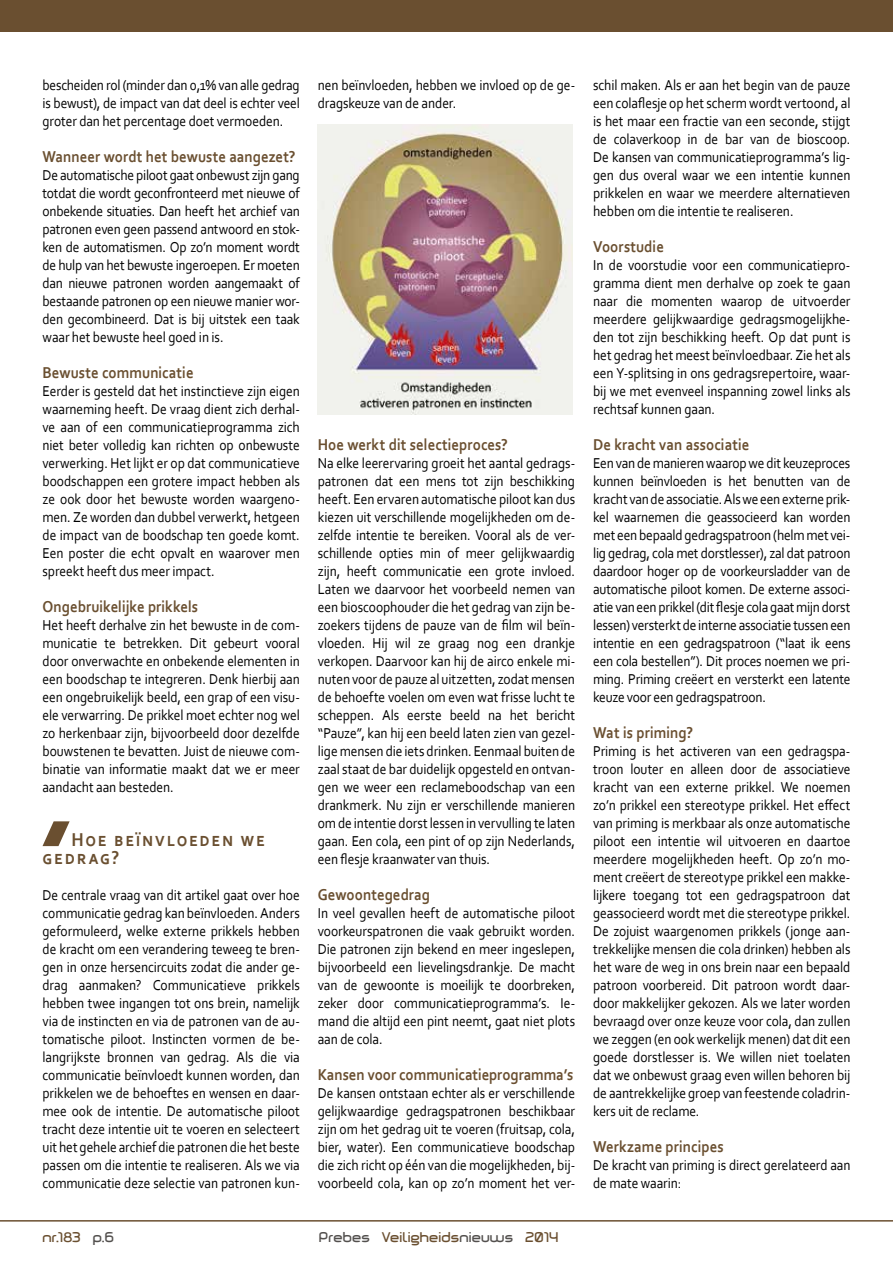
<style>
.page{position:relative;width:893px;height:1263px;background:#fff}
.page>*{position:absolute;margin:0;border:0;box-sizing:border-box;transform-origin:0 0}
.t1{font:700 19.5px/18px "Corbel";letter-spacing:.105em;color:#6a4f30;scale:.9 1}
.t2{font:700 16.5px "Corbel";letter-spacing:.005em;color:#6a4f30;scale:.9 1}
.t3{font:15px/18px "Corbel";letter-spacing:-.01em;color:#000;text-align:justify;scale:.9 1}
.t4{font:13.65px "Marilou";letter-spacing:.01em;color:#6a4f30}
.s1{font-family:"Corbel";font-weight:700;color:#fff}
.s2{color:#53504e}
</style>
<div class="page">
<svg style="left:43px;top:821px;width:27px;height:25px"></svg>
<img style="left:318px;top:125px;width:255px;height:289px">
<hr style="left:0;top:1220px;width:893px;height:1px;background:#6a4f30">
<div style="left:0;top:0;width:893px;height:32px;background:#6a4f30"></div>
<p class="t3" style="left:43px;top:76px;width:287px">bescheiden rol (minder dan 0,1% van alle gedrag is bewust), de impact van dat deel is echter veel groter dan het percentage doet vermoeden.</p>
<p class="t2" style="left:43px;top:146px;width:283px">Wanneer wordt het bewuste aangezet?</p>
<p class="t3" style="left:43px;top:166px;width:287px">De automatische piloot gaat onbewust zijn gang totdat die wordt geconfronteerd met nieuwe of onbekende situaties. Dan heeft het archief van patronen even geen passend antwoord en stok&shy;ken de automatismen. Op zo’n moment wordt de hulp van het bewuste ingeroepen. Er moeten dan nieuwe patronen worden aangemaakt of bestaande patronen op een nieuwe manier wor&shy;den gecombineerd. Dat is bij uitstek een taak waar het bewuste heel goed in is.</p>
<p class="t2" style="left:43px;top:362px;width:169px">Bewuste communicatie</p>
<p class="t3" style="left:43px;top:382px;width:287px">Eerder is gesteld dat het instinctieve zijn eigen waarneming heeft. De vraag dient zich derhal&shy;ve aan of een communicatieprogramma zich niet beter volledig kan richten op onbewuste verwerking. Het lijkt er op dat communicatieve boodschappen een grotere impact hebben als ze ook door het bewuste worden waargeno&shy;men. Ze worden dan dubbel verwerkt, hetgeen de impact van de boodschap ten goede komt.<br>Een poster die echt opvalt en waarover men spreekt heeft dus meer impact.</p>
<p class="t2" style="left:43px;top:596px;width:174px">Ongebruikelijke prikkels</p>
<p class="t3" style="left:43px;top:616px;width:287px">Het heeft derhalve zin het bewuste in de com&shy;municatie te betrekken. Dit gebeurt vooral door onverwachte en onbekende elementen in een boodschap te integreren. Denk hierbij aan een ongebruikelijk beeld, een grap of een visu&shy;ele verwarring. De prikkel moet echter nog wel zo herkenbaar zijn, bijvoorbeeld door dezelfde bouwstenen te bevatten. Juist de nieuwe com&shy;binatie van informatie maakt dat we er meer aandacht aan besteden.</p>
<h1 class="t1" style="left:43px;top:830px;width:248px;text-indent:29px">Hoe beïnvloeden we gedrag?</h1>
<p class="t3" style="left:43px;top:886px;width:287px">De centrale vraag van dit artikel gaat over hoe communicatie gedrag kan beïnvloeden. Anders geformuleerd, welke externe prikkels hebben de kracht om een verandering teweeg te bren&shy;gen in onze hersencircuits zodat die ander ge&shy;drag aanmaken? Communicatieve prikkels hebben twee ingangen tot ons brein, namelijk via de instincten en via de patronen van de au&shy;tomatische piloot. Instincten vormen de be&shy;langrijkste bronnen van gedrag. Als die via communicatie beïnvloedt kunnen worden, dan prikkelen we de behoeftes en wensen en daar&shy;mee ook de intentie. De automatische piloot tracht deze intentie uit te voeren en selecteert uit het gehele archief die patronen die het beste passen om die intentie te realiseren. Als we via communicatie deze selectie van patronen kun-</p>
<p class="t3" style="left:318px;top:76px;width:287px">nen beïnvloeden, hebben we invloed op de ge&shy;dragskeuze van de ander.</p>
<p class="t2" style="left:318px;top:434px;width:213px">Hoe werkt dit selectieproces?</p>
<p class="t3" style="left:318px;top:454px;width:287px">Na elke leerervaring groeit het aantal gedrags&shy;patronen dat een mens tot zijn beschikking heeft. Een ervaren automatische piloot kan dus kiezen uit verschillende mogelijkheden om de&shy;zelfde intentie te bereiken. Vooral als de ver&shy;schillende opties min of meer gelijkwaardig zijn, heeft communicatie een grote invloed.<br>Laten we daarvoor het voorbeeld nemen van een bioscoophouder die het gedrag van zijn be&shy;zoekers tijdens de pauze van de film wil beïn&shy;vloeden. Hij wil ze graag nog een drankje verkopen. Daarvoor kan hij de airco enkele mi&shy;nuten voor de pauze al uitzetten, zodat mensen de behoefte voelen om even wat frisse lucht te scheppen. Als eerste beeld na het bericht “Pauze”, kan hij een beeld laten zien van gezel&shy;lige mensen die iets drinken. Eenmaal buiten de zaal staat de bar duidelijk opgesteld en ontvan&shy;gen we weer een reclameboodschap van een drankmerk. Nu zijn er verschillende manieren om de intentie dorst lessen in vervulling te laten gaan. Een cola, een pint of op zijn Nederlands, een flesje kraanwater van thuis.</p>
<p class="t2" style="left:318px;top:884px;width:126px">Gewoontegedrag</p>
<p class="t3" style="left:318px;top:904px;width:287px">In veel gevallen heeft de automatische piloot voorkeurspatronen die vaak gebruikt worden.<br>Die patronen zijn bekend en meer ingeslepen, bijvoorbeeld een lievelingsdrankje. De macht van de gewoonte is moeilijk te doorbreken, zeker door communicatieprogramma’s. Ie&shy;mand die altijd een pint neemt, gaat niet plots aan de cola.</p>
<p class="t2" style="left:318px;top:1064px;width:285px">Kansen voor communicatieprogramma’s</p>
<p class="t3" style="left:318px;top:1084px;width:287px">De kansen ontstaan echter als er verschillende gelijkwaardige gedragspatronen beschikbaar zijn om het gedrag uit te voeren (fruitsap, cola, bier, water). Een communicatieve boodschap die zich richt op één van die mogelijkheden, bij&shy;voorbeeld cola, kan op zo’n moment het ver-</p>
<p class="t4" style="left:43px;top:1228px;width:73px">nr.183 <span class="s1">/</span> <span class="s2">p.6</span></p>
<p class="t4" style="left:319px;top:1228px;width:241px"><span class="s2">Prebes</span> <span class="s1">/</span> Veiligheids<span class="s2">nieuws</span> <span class="s1">/</span> 2014</p>
<p class="t3" style="left:593px;top:76px;width:287px">schil maken. Als er aan het begin van de pauze een colaflesje op het scherm wordt vertoond, al is het maar een fractie van een seconde, stijgt de colaverkoop in de bar van de bioscoop.<br>De kansen van communicatieprogramma’s lig&shy;gen dus overal waar we een intentie kunnen prikkelen en waar we meerdere alternatieven hebben om die intentie te realiseren.</p>
<p class="t2" style="left:593px;top:236px;width:80px">Voorstudie</p>
<p class="t3" style="left:593px;top:256px;width:287px">In de voorstudie voor een communicatiepro&shy;gramma dient men derhalve op zoek te gaan naar die momenten waarop de uitvoerder meerdere gelijkwaardige gedragsmogelijkhe&shy;den tot zijn beschikking heeft. Op dat punt is het gedrag het meest beïnvloedbaar. Zie het als een Y-splitsing in ons gedragsrepertoire, waar&shy;bij we met evenveel inspanning zowel links als rechtsaf kunnen gaan.</p>
<p class="t2" style="left:593px;top:434px;width:175px">De kracht van associatie</p>
<p class="t3" style="left:593px;top:454px;width:287px">Een van de manieren waarop we dit keuzeproces kunnen beïnvloeden is het benutten van de kracht van de associatie. Als we een externe prik&shy;kel waarnemen die geassocieerd kan worden met een bepaald gedragspatroon (helm met vei&shy;lig gedrag, cola met dorstlesser), zal dat patroon daardoor hoger op de voorkeursladder van de automatische piloot komen. De externe associ&shy;atie van een prikkel (dit flesje cola gaat mijn dorst lessen) versterkt de interne associatie tussen een intentie en een gedragspatroon (“laat ik eens een cola bestellen”). Dit proces noemen we pri&shy;ming. Priming creëert en versterkt een latente keuze voor een gedragspatroon.</p>
<p class="t2" style="left:593px;top:722px;width:112px">Wat is priming?</p>
<p class="t3" style="left:593px;top:742px;width:287px">Priming is het activeren van een gedragspa&shy;troon louter en alleen door de associatieve kracht van een externe prikkel. We noemen zo’n prikkel een stereotype prikkel. Het effect van priming is merkbaar als onze automatische piloot een intentie wil uitvoeren en daartoe meerdere mogelijkheden heeft. Op zo’n mo&shy;ment creëert de stereotype prikkel een makke&shy;lijkere toegang tot een gedragspatroon dat geassocieerd wordt met die stereotype prikkel.<br>De zojuist waargenomen prikkels (jonge aan&shy;trekkelijke mensen die cola drinken) hebben als het ware de weg in ons brein naar een bepaald patroon voorbereid. Dit patroon wordt daar&shy;door makkelijker gekozen. Als we later worden bevraagd over onze keuze voor cola, dan zullen we zeggen (en ook werkelijk menen) dat dit een goede dorstlesser is. We willen niet toelaten dat we onbewust graag even willen behoren bij de aantrekkelijke groep van feestende coladrin&shy;kers uit de reclame.</p>
<p class="t2" style="left:593px;top:1136px;width:147px">Werkzame principes</p>
<p class="t3" style="left:593px;top:1156px;width:287px">De kracht van priming is direct gerelateerd aan de mate waarin:</p>
</div>
